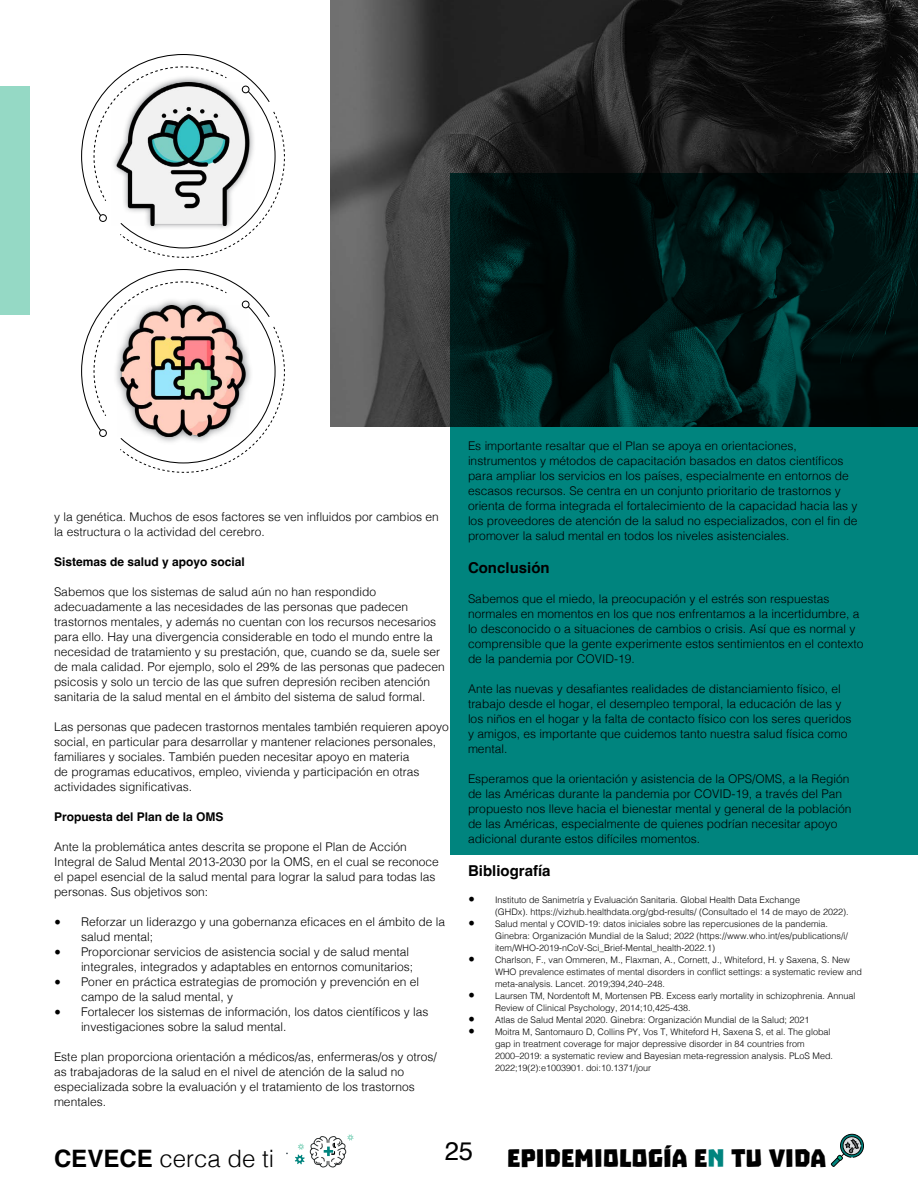
<style>
.page{position:relative;width:918px;height:1188px;background:#fff}
.page>*{position:absolute;margin:0;border:0;box-sizing:border-box;transform-origin:0 0}
.t1{font:28.5px "Troika";color:#000}
.t2{font:25.5px "Helvetica";color:#000}
.t3{font:300 24px "Helvetica";color:#000}
.t4{font:700 15px "Helvetica";color:#000}
.t5{font:300 12px/15px "Helvetica";color:#000}
.t6{font:700 12px "Helvetica";color:#000}
.t7{font:300 9px/12px "Helvetica";color:#000}
.s1{font-family:"Minion Pro";font-weight:400;font-size:18px}
.s2{font-weight:700}
.s3{color:#00847e}
</style>
<div class="page">
<div style="left:0;top:86px;width:30px;height:228px;background:#95d9c5"></div>
<img style="left:330px;top:0;width:588px;height:427px">
<svg style="left:81px;top:54px;width:204px;height:204px"></svg>
<svg style="left:81px;top:269px;width:204px;height:204px"></svg>
<div style="left:113px;top:297px;width:140px;height:148px;background:#4b4e53;opacity:.75"></div>
<img style="left:117px;top:305px;width:132px;height:132px">
<svg style="left:450px;top:173px;width:468px;height:681px;fill:#00847e"></svg>
<svg style="left:295px;top:1134px;width:59px;height:34px"></svg>
<svg style="left:831px;top:1133px;width:33px;height:34px"></svg>
<p class="t5" style="left:54px;top:508px;width:386px">y la genética. Muchos de esos factores se ven influidos por cambios en la estructura o la actividad del cerebro.</p>
<p class="t6" style="left:54px;top:554px;width:192px">Sistemas de salud y apoyo social</p>
<p class="t5" style="left:54px;top:583px;width:392px">Sabemos que los sistemas de salud aún no han respondido adecuadamente a las necesidades de las personas que padecen trastornos mentales, y además no cuentan con los recursos necesarios para ello. Hay una divergencia considerable en todo el mundo entre la necesidad de tratamiento y su prestación, que, cuando se da, suele ser de mala calidad. Por ejemplo, solo el 29% de las personas que padecen psicosis y solo un tercio de las que sufren depresión reciben atención sanitaria de la salud mental en el ámbito del sistema de salud formal.</p>
<p class="t5" style="left:54px;top:718px;width:396px">Las personas que padecen trastornos mentales también requieren apoyo social, en particular para desarrollar y mantener relaciones personales, familiares y sociales. También pueden necesitar apoyo en materia<br>de programas educativos, empleo, vivienda y participación en otras actividades significativas.</p>
<p class="t6" style="left:54px;top:809px;width:171px">Propuesta del Plan de la OMS</p>
<p class="t5" style="left:54px;top:838px;width:386px">Ante la problemática antes descrita se propone el Plan de Acción Integral de Salud Mental 2013-2030 por la OMS, en el cual se reconoce el papel esencial de la salud mental para lograr la salud para todas las personas. Sus objetivos son:</p>
<p class="t5" style="left:81px;top:913px;width:366px;text-indent:-27px"><span class="s1">•</span> Reforzar un liderazgo y una gobernanza eficaces en el ámbito de la salud mental;</p>
<p class="t5" style="left:81px;top:943px;width:334px;text-indent:-27px"><span class="s1">•</span> Proporcionar servicios de asistencia social y de salud mental integrales, integrados y adaptables en entornos comunitarios;</p>
<p class="t5" style="left:81px;top:973px;width:340px;text-indent:-27px"><span class="s1">•</span> Poner en práctica estrategias de promoción y prevención en el campo de la salud mental, y</p>
<p class="t5" style="left:81px;top:1003px;width:349px;text-indent:-27px"><span class="s1">•</span> Fortalecer los sistemas de información, los datos científicos y las investigaciones sobre la salud mental.</p>
<p class="t5" style="left:54px;top:1048px;width:384px">Este plan proporciona orientación a médicos/as, enfermeras/os y otros/ as trabajadoras de la salud en el nivel de atención de la salud no especializada sobre la evaluación y el tratamiento de los trastornos mentales.</p>
<p class="t5" style="left:468px;top:438px;width:391px">Es importante resaltar que el Plan se apoya en orientaciones, instrumentos y métodos de capacitación basados en datos científicos para ampliar los servicios en los países, especialmente en entornos de escasos recursos. Se centra en un conjunto prioritario de trastornos y orienta de forma integrada el fortalecimiento de la capacidad hacia las y los proveedores de atención de la salud no especializados, con el fin de promover la salud mental en todos los niveles asistenciales.</p>
<p class="t4" style="left:468px;top:559px;width:83px">Conclusión</p>
<p class="t5" style="left:468px;top:591px;width:397px">Sabemos que el miedo, la preocupación y el estrés son respuestas normales en momentos en los que nos enfrentamos a la incertidumbre, a lo desconocido o a situaciones de cambios o crisis. Así que es normal y comprensible que la gente experimente estos sentimientos en el contexto de la pandemia por COVID-19.</p>
<p class="t5" style="left:468px;top:681px;width:385px">Ante las nuevas y desafiantes realidades de distanciamiento físico, el trabajo desde el hogar, el desempleo temporal, la educación de las y los niños en el hogar y la falta de contacto físico con los seres queridos y amigos, es importante que cuidemos tanto nuestra salud física como mental.</p>
<p class="t5" style="left:468px;top:771px;width:385px">Esperamos que la orientación y asistencia de la OPS/OMS, a la Región de las Américas durante la pandemia por COVID-19, a través del Pan propuesto nos lleve hacia el bienestar mental y general de la población de las Américas, especialmente de quienes podrían necesitar apoyo adicional durante estos difíciles momentos.</p>
<p class="t4" style="left:468px;top:862px;width:84px">Bibliografía</p>
<p class="t7" style="left:495px;top:894px;width:355px;text-indent:-27px"><span class="s1">•</span> Instituto de Sanimetría y Evaluación Sanitaria. Global Health Data Exchange<br>(GHDx). https://vizhub.healthdata.org/gbd-results/ (Consultado el 14 de mayo de 2022).</p>
<p class="t7" style="left:495px;top:918px;width:355px;text-indent:-27px"><span class="s1">•</span> Salud mental y COVID-19: datos iniciales sobre las repercusiones de la pandemia.<br>Ginebra: Organización Mundial de la Salud; 2022 (https://www.who.int/es/publications/i/ item/WHO-2019-nCoV-Sci_Brief-Mental_health-2022.1)</p>
<p class="t7" style="left:495px;top:954px;width:369px;text-indent:-27px"><span class="s1">•</span> Charlson, F., van Ommeren, M., Flaxman, A., Cornett, J., Whiteford, H. y Saxena, S. New<br>WHO prevalence estimates of mental disorders in conflict settings: a systematic review and meta-analysis. Lancet. 2019;394,240–248.</p>
<p class="t7" style="left:495px;top:990px;width:362px;text-indent:-27px"><span class="s1">•</span> Laursen TM, Nordentoft M, Mortensen PB. Excess early mortality in schizophrenia. Annual<br>Review of Clinical Psychology, 2014;10,425-438.</p>
<p class="t7" style="left:468px;top:1014px;width:343px"><span class="s1">•</span> Atlas de Salud Mental 2020. Ginebra: Organización Mundial de la Salud; 2021</p>
<p class="t7" style="left:495px;top:1026px;width:340px;text-indent:-27px"><span class="s1">•</span> Moitra M, Santomauro D, Collins PY, Vos T, Whiteford H, Saxena S, et al. The global gap in treatment coverage for major depressive disorder in 84 countries from 2000–2019: a systematic review and Bayesian meta-regression analysis. PLoS Med.<br>2022;19(2):e1003901. doi:10.1371/jour</p>
<h2 class="t2" style="left:445px;top:1131px;width:30px">25</h2>
<h3 class="t3" style="left:54px;top:1138px;width:222px"><span class="s2">CEVECE</span> cerca de ti</h3>
<h1 class="t1" style="left:507px;top:1142px;width:320px">EPIDEMIOLOGÍA E<span class="s3">N</span> TU VIDA</h1>
</div>
